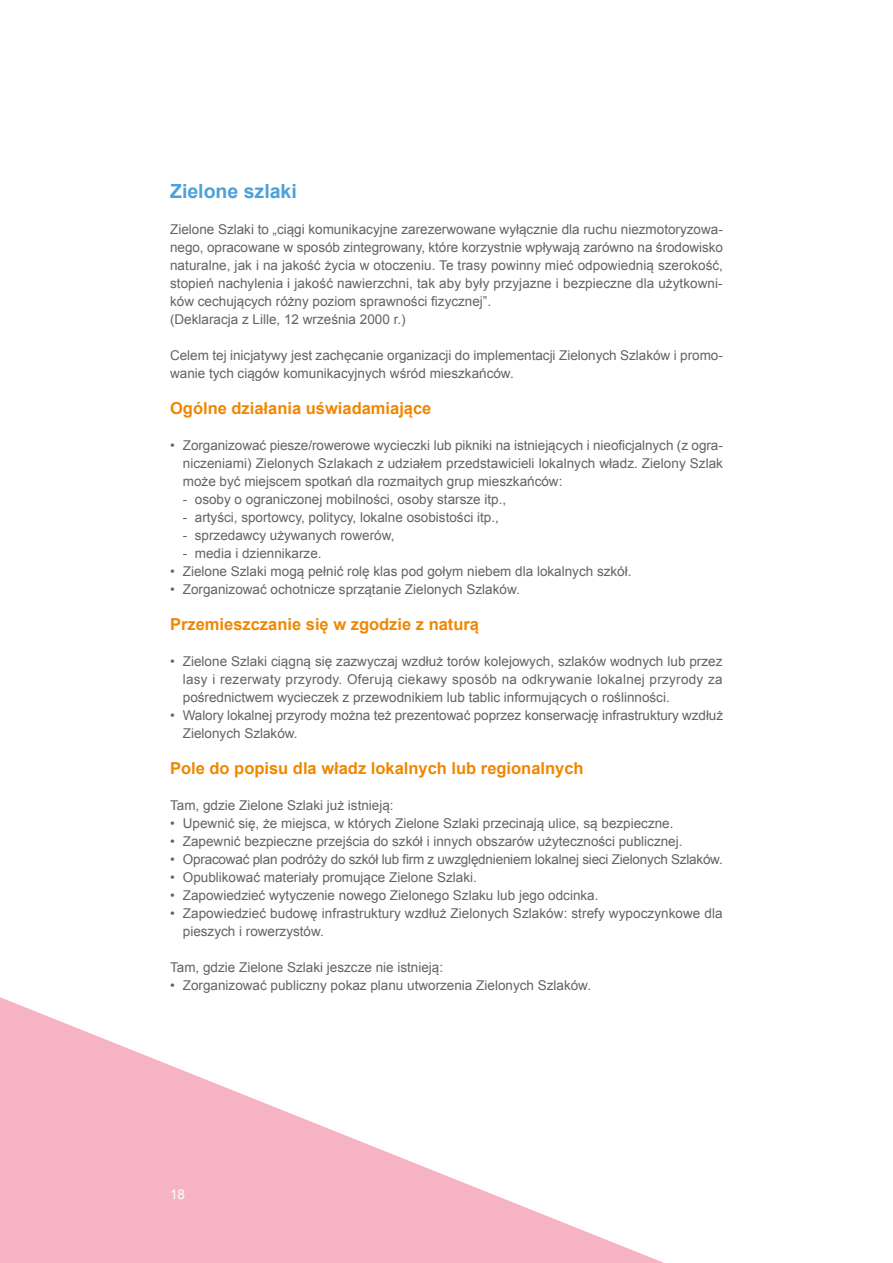
<style>
.page{position:relative;width:893px;height:1263px;background:#fff}
.page>*{position:absolute;margin:0;border:0;box-sizing:border-box;transform-origin:0 0}
.t1{font:700 19.5px "Arial";color:#4da0d8}
.t2{font:700 16.5px "Arial";color:#f08700}
.t3{font:13.5px/18px "Arial";color:#646363}
.t4{font:13.5px "Arial";color:#fff}
</style>
<div class="page">
<svg style="left:0;top:997px;width:664px;height:266px;fill:#f5b7c6"></svg>
<h1 class="t1" style="left:170px;top:178px;width:128px">Zielone szlaki</h1>
<p class="t3" style="left:170px;top:220px;width:554px">Zielone Szlaki to „ciągi komunikacyjne zarezerwowane wyłącznie dla ruchu niezmotoryzowa&shy;nego, opracowane w sposób zintegrowany, które korzystnie wpływają zarówno na środowisko naturalne, jak i na jakość życia w otoczeniu. Te trasy powinny mieć odpowiednią szerokość, stopień nachylenia i jakość nawierzchni, tak aby były przyjazne i bezpieczne dla użytkowni&shy;ków cechujących różny poziom sprawności fizycznej”.<br>(Deklaracja z Lille, 12 września 2000 r.)</p>
<p class="t3" style="left:170px;top:346px;width:554px">Celem tej inicjatywy jest zachęcanie organizacji do implementacji Zielonych Szlaków i promo&shy;wanie tych ciągów komunikacyjnych wśród mieszkańców.</p>
<p class="t2" style="left:170px;top:397px;width:263px">Ogólne działania uświadamiające</p>
<p class="t3" style="left:183px;top:436px;width:542px;text-align:justify;text-indent:-13px">• Zorganizować piesze/rowerowe wycieczki lub pikniki na istniejących i nieoficjalnych (z ogra&shy;niczeniami) Zielonych Szlakach z udziałem przedstawicieli lokalnych władz. Zielony Szlak może być miejscem spotkań dla rozmaitych grup mieszkańców:</p>
<p class="t3" style="left:183px;top:490px;width:325px">- osoby o ograniczonej mobilności, osoby starsze itp.,</p>
<p class="t3" style="left:183px;top:508px;width:318px">- artyści, sportowcy, politycy, lokalne osobistości itp.,</p>
<p class="t3" style="left:183px;top:526px;width:213px">- sprzedawcy używanych rowerów,</p>
<p class="t3" style="left:183px;top:544px;width:140px">- media i dziennikarze.</p>
<p class="t3" style="left:170px;top:562px;width:463px">• Zielone Szlaki mogą pełnić rolę klas pod gołym niebem dla lokalnych szkół.</p>
<p class="t3" style="left:170px;top:580px;width:351px">• Zorganizować ochotnicze sprzątanie Zielonych Szlaków.</p>
<p class="t2" style="left:170px;top:613px;width:311px">Przemieszczanie się w zgodzie z naturą</p>
<p class="t3" style="left:183px;top:652px;width:541px;text-align:justify;text-indent:-13px">• Zielone Szlaki ciągną się zazwyczaj wzdłuż torów kolejowych, szlaków wodnych lub przez lasy i rezerwaty przyrody. Oferują ciekawy sposób na odkrywanie lokalnej przyrody za pośrednictwem wycieczek z przewodnikiem lub tablic informujących o roślinności.</p>
<p class="t3" style="left:183px;top:706px;width:542px;text-indent:-13px">• Walory lokalnej przyrody można też prezentować poprzez konserwację infrastruktury wzdłuż<br>Zielonych Szlaków.</p>
<p class="t2" style="left:170px;top:757px;width:415px">Pole do popisu dla władz lokalnych lub regionalnych</p>
<p class="t3" style="left:170px;top:796px;width:225px">Tam, gdzie Zielone Szlaki już istnieją:</p>
<p class="t3" style="left:170px;top:814px;width:505px">• Upewnić się, że miejsca, w których Zielone Szlaki przecinają ulice, są bezpieczne.</p>
<p class="t3" style="left:170px;top:832px;width:514px">• Zapewnić bezpieczne przejścia do szkół i innych obszarów użyteczności publicznej.</p>
<p class="t3" style="left:170px;top:850px;width:554px">• Opracować plan podróży do szkół lub firm z uwzględnieniem lokalnej sieci Zielonych Szlaków.</p>
<p class="t3" style="left:170px;top:868px;width:308px">• Opublikować materiały promujące Zielone Szlaki.</p>
<p class="t3" style="left:170px;top:886px;width:430px">• Zapowiedzieć wytyczenie nowego Zielonego Szlaku lub jego odcinka.</p>
<p class="t3" style="left:183px;top:904px;width:541px;text-indent:-13px">• Zapowiedzieć budowę infrastruktury wzdłuż Zielonych Szlaków: strefy wypoczynkowe dla pieszych i rowerzystów.</p>
<p class="t3" style="left:170px;top:958px;width:275px">Tam, gdzie Zielone Szlaki jeszcze nie istnieją:</p>
<p class="t3" style="left:170px;top:976px;width:422px">• Zorganizować publiczny pokaz planu utworzenia Zielonych Szlaków.</p>
<p class="t4" style="left:170px;top:1185px;width:17px">18</p>
</div>
